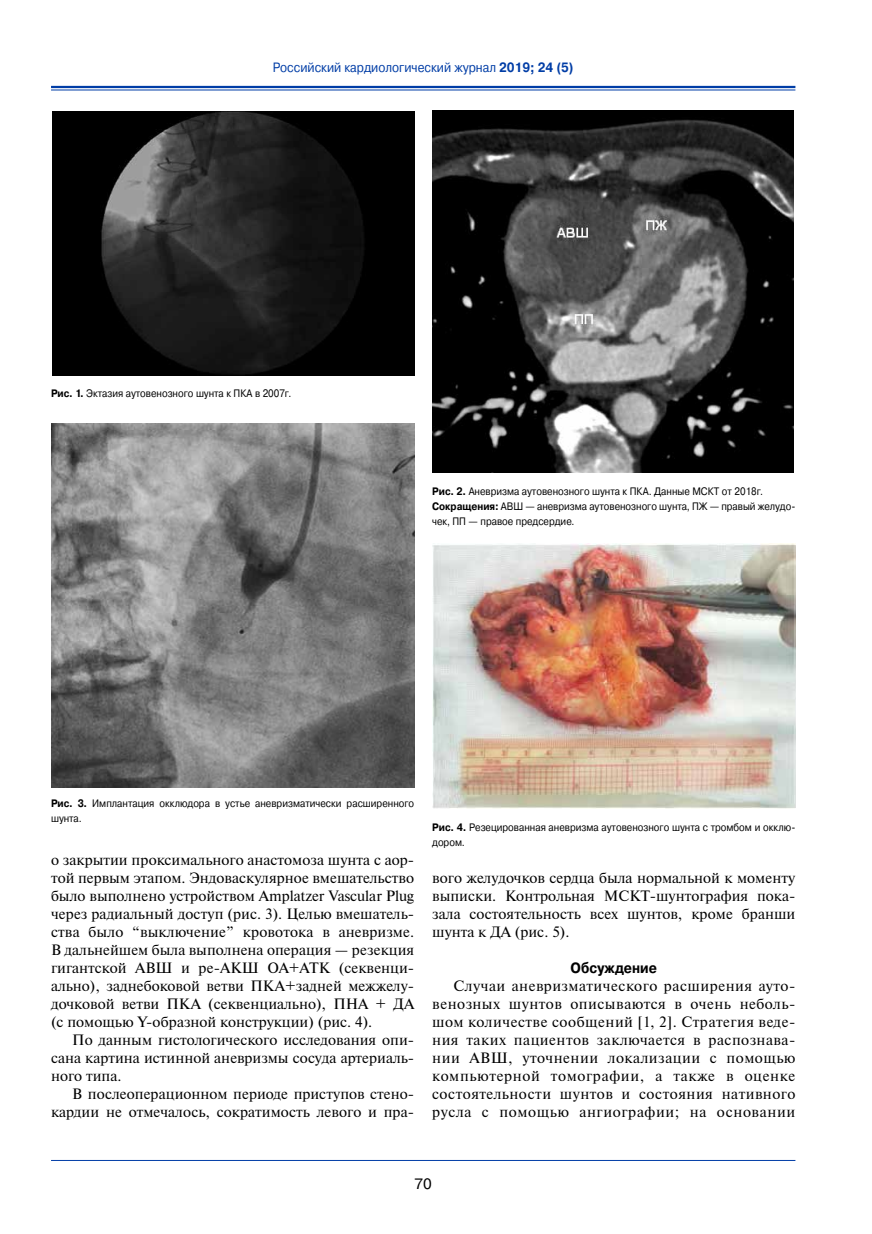
<style>
.page{position:relative;width:872px;height:1234px;background:#fff}
.page>*{position:absolute;margin:0;border:0;box-sizing:border-box;transform-origin:0 0}
.t1{font:15px/18px "Newton";color:#000;text-align:justify}
.t2{font:15px "Pragmatica";color:#000}
.t3{font:700 14.85px "Pragmatica";color:#000;scale:.89 1}
.t4{font:13.5px "Pragmatica";color:#003da6;scale:.89 1}
.t5{font:10.8px/15px "Pragmatica";color:#000;scale:.89 1}
.s1{font-weight:700}
</style>
<div class="page">
<svg style="left:51px;top:88px;width:744px;height:2px"></svg>
<hr style="left:51px;top:86px;width:744px;height:2px;background:#003da6">
<hr style="left:51px;top:90px;width:744px;height:1px;background:#003da6">
<hr style="left:51px;top:1159px;width:744px;height:1px;background:#003da6">
<img style="left:53px;top:112px;width:361px;height:264px">
<img style="left:432px;top:111px;width:362px;height:361px">
<img style="left:51px;top:423px;width:363px;height:363px">
<img style="left:432px;top:543px;width:363px;height:264px">
<p class="t4" style="left:273px;top:57px;width:340px">Российский кардиологический журнал <span class="s1">2019; 24 (5)</span></p>
<p class="t5" style="left:51px;top:385px;width:271px"><span class="s1">Рис. 1.</span> Эктазия аутовенозного шунта к ПКА в 2007г.</p>
<p class="t5" style="left:432px;top:483px;width:409px"><span class="s1">Рис. 2.</span> Аневризма аутовенозного шунта к ПКА. Данные МСКТ от 2018г.<br><span class="s1">Сокращения:</span> АВШ — аневризма аутовенозного шунта, ПЖ — правый желудо&shy;чек, ПП — правое предсердие.</p>
<p class="t5" style="left:51px;top:795px;width:409px"><span class="s1">Рис. 3.</span> Имплантация окклюдора в устье аневризматически расширенного шунта.</p>
<p class="t1" style="left:51px;top:850px;width:365px">о закрытии проксимального анастомоза шунта с аор&shy;той первым этапом. Эндоваскулярное вмешательство было выполнено устройством Amplatzer Vascular Plug через радиальный доступ (рис. 3). Целью вмешатель&shy;ства было “выключение” кровотока в аневризме.<br>В дальнейшем была выполнена операция — резекция гигантской АВШ и ре-АКШ ОА+АТК (секвенци&shy;ально), заднебоковой ветви ПКА+задней межжелу&shy;дочковой ветви ПКА (секвенциально), ПНА + ДА (с помощью Y-образной конструкции) (рис. 4).</p>
<p class="t1" style="left:51px;top:1030px;width:365px;text-indent:21px">По данным гистологического исследования опи&shy;сана картина истинной аневризмы сосуда артериаль&shy;ного типа.</p>
<p class="t1" style="left:51px;top:1084px;width:365px;text-align:right">В послеоперационном периоде приступов стено&shy;кардии не отмечалось, сократимость левого и пра-</p>
<p class="t5" style="left:432px;top:819px;width:409px"><span class="s1">Рис. 4.</span> Резецированная аневризма аутовенозного шунта с тромбом и окклю&shy;дором.</p>
<p class="t1" style="left:432px;top:868px;width:365px">вого желудочков сердца была нормальной к моменту выписки. Контрольная МСКТ-шунтография пока&shy;зала состоятельность всех шунтов, кроме бранши шунта к ДА (рис. 5).</p>
<p class="t3" style="left:570px;top:958px;width:99px">Обсуждение</p>
<p class="t1" style="left:432px;top:976px;width:365px;text-indent:21px">Случаи аневризматического расширения ауто&shy;венозных шунтов описываются в очень неболь&shy;шом количестве сообщений [1, 2]. Стратегия веде&shy;ния таких пациентов заключается в распознава&shy;нии АВШ, уточнении локализации с помощью компьютерной томографии, а также в оценке состоятельности шунтов и состояния нативного русла с помощью ангиографии; на основании</p>
<p class="t2" style="left:414px;top:1172px;width:19px">70</p>
</div>
